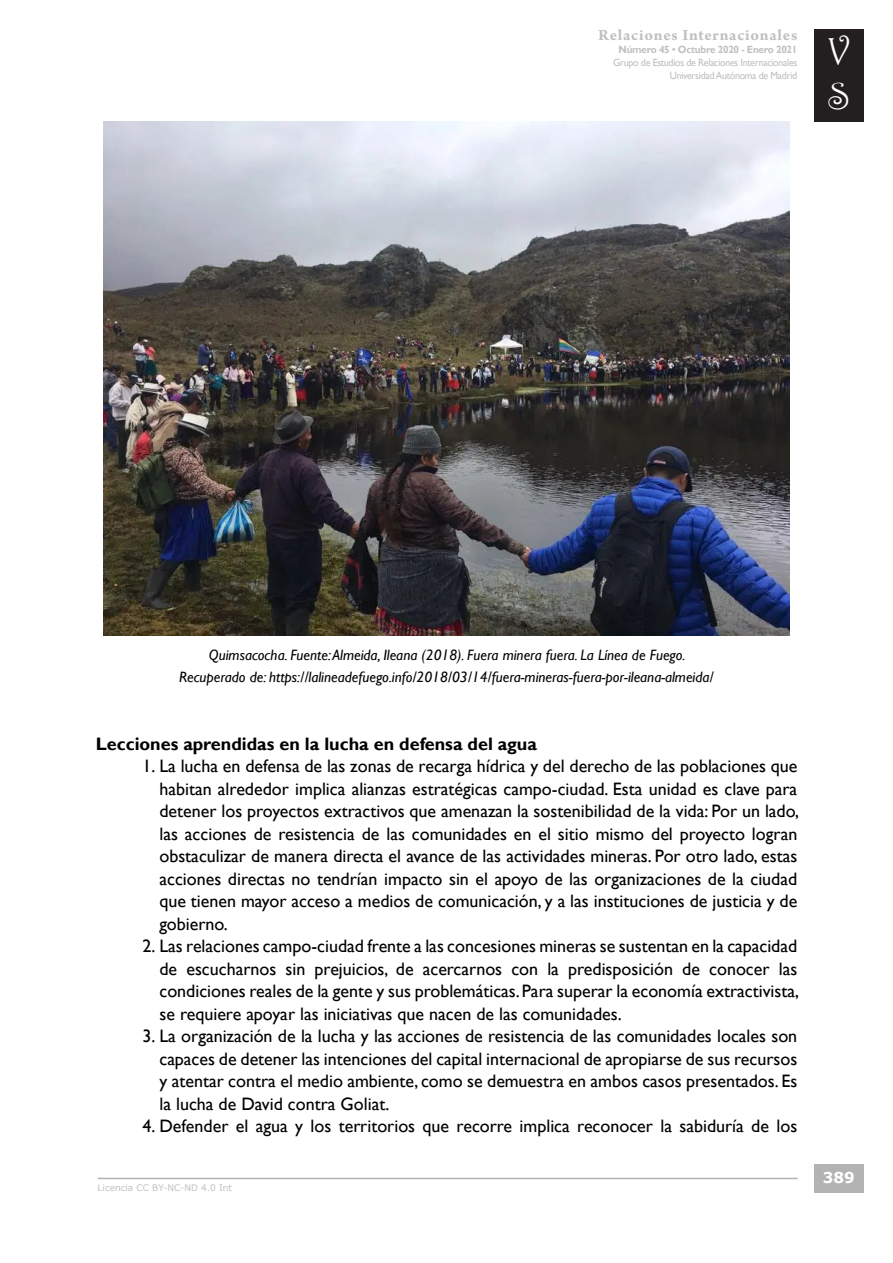
<style>
.page{position:relative;width:893px;height:1263px;background:#fff}
.page>*{position:absolute;margin:0;border:0;box-sizing:border-box;transform-origin:0 0}
.t1{font:37.5px/45px "Harrington";color:#fff}
.t2{font:18px/22.5px "Gill Sans";color:#000;text-align:justify}
.t3{font:700 18px "Gill Sans";color:#000}
.t4{font:700 16.5px "Arno Pro";letter-spacing:.045em;color:#c0c0c0}
.t5{font:italic 15px/22.5px "Gill Sans";color:#000;text-align:center}
.t6{font:700 15px "Verdana";color:#fff}
.t7{font:10.5px/13px "Gill Sans";letter-spacing:-.03em;color:#c0c0c0;text-align:right;scale:.95 1}
.t8{font:700 10.5px "Gill Sans";letter-spacing:-.025em;color:#c0c0c0;scale:.95 1}
.t9{font:9px "Verdana";color:#c0c0c0}
</style>
<div class="page">
<hr style="left:98px;top:1178px;width:700px;height:1px;background:#b3b3b3">
<div style="left:814px;top:1164px;width:49px;height:29px;background:#b3b3b3"></div>
<div style="left:814px;top:29px;width:49px;height:93px;background:#231f20"></div>
<img style="left:103px;top:121px;width:687px;height:515px">
<p class="t4" style="left:598px;top:26px;width:200px">Relaciones Internacionales</p>
<p class="t8" style="left:619px;top:43px;width:190px">Número 45 • Octubre 2020 - Enero 2021</p>
<p class="t7" style="left:613px;top:56px;width:195px">Grupo de Estudios de Relaciones Internacionales<br>Universidad Autónoma de Madrid</p>
<h1 class="t1" style="left:827px;top:28px;width:25px">V<br>S</h1>
<p class="t5" style="left:179px;top:644px;width:536px">Quimsacocha. Fuente: Almeida, Ileana (2018). Fuera minera fuera. La Línea de Fuego.<br>Recuperado de: https://lalineadefuego.info/2018/03/14/fuera-mineras-fuera-por-ileana-almeida/</p>
<p class="t3" style="left:96px;top:733px;width:443px">Lecciones aprendidas en la lucha en defensa del agua</p>
<p class="t2" style="left:159px;top:755px;width:641px;text-indent:-17px">1. La lucha en defensa de las zonas de recarga hídrica y del derecho de las poblaciones que habitan alrededor implica alianzas estratégicas campo-ciudad. Esta unidad es clave para detener los proyectos extractivos que amenazan la sostenibilidad de la vida: Por un lado, las acciones de resistencia de las comunidades en el sitio mismo del proyecto logran obstaculizar de manera directa el avance de las actividades mineras. Por otro lado, estas acciones directas no tendrían impacto sin el apoyo de las organizaciones de la ciudad que tienen mayor acceso a medios de comunicación, y a las instituciones de justicia y de gobierno.</p>
<p class="t2" style="left:159px;top:935px;width:641px;text-indent:-17px">2. Las relaciones campo-ciudad frente a las concesiones mineras se sustentan en la capacidad de escucharnos sin prejuicios, de acercarnos con la predisposición de conocer las condiciones reales de la gente y sus problemáticas. Para superar la economía extractivista, se requiere apoyar las iniciativas que nacen de las comunidades.</p>
<p class="t2" style="left:159px;top:1025px;width:639px;text-indent:-17px">3. La organización de la lucha y las acciones de resistencia de las comunidades locales son capaces de detener las intenciones del capital internacional de apropiarse de sus recursos y atentar contra el medio ambiente, como se demuestra en ambos casos presentados. Es la lucha de David contra Goliat.</p>
<p class="t2" style="left:142px;top:1115px;width:656px">4. Defender el agua y los territorios que recorre implica reconocer la sabiduría de los</p>
<p class="t9" style="left:98px;top:1181px;width:136px">Licencia CC BY-NC-ND 4.0 Int</p>
<p class="t6" style="left:823px;top:1167px;width:33px">389</p>
</div>
